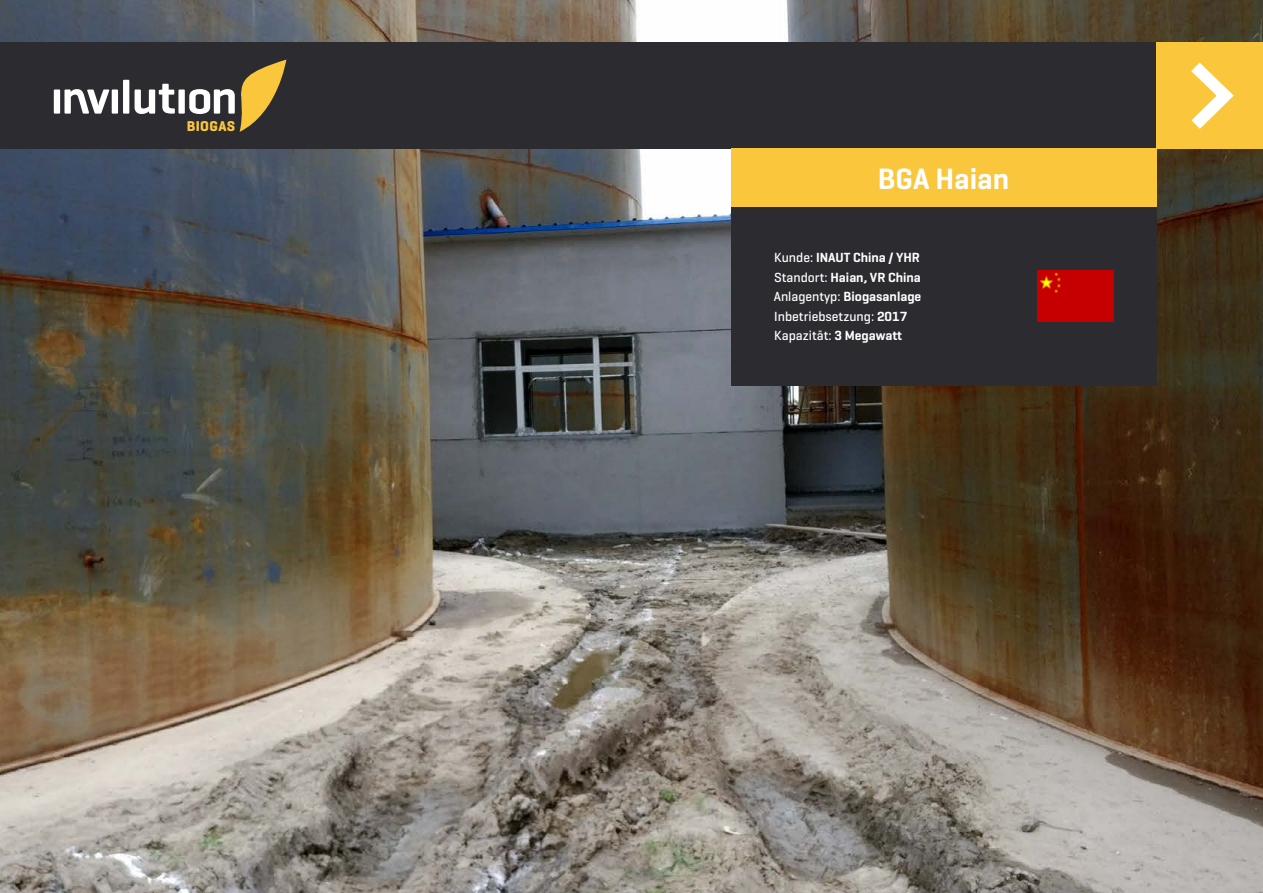
<style>
.page{position:relative;width:1263px;height:893px;background:#fff}
.page>*{position:absolute;margin:0;border:0;box-sizing:border-box;transform-origin:0 0}
.t1{font:600 30px "Geogrotesque";color:#fff}
.t2{font:700 14.55px "Geogrotesque";letter-spacing:.025em;color:#fac63b}
.t3{font:500 13.5px/19.5px "Geogrotesque";color:#fff}
.s1{font-weight:600}
</style>
<div class="page">
<img style="left:0;top:0;width:1263px;height:893px">
<div style="left:0;top:43px;width:1263px;height:106px;background:#2b2b30"></div>
<div style="left:1156px;top:43px;width:107px;height:106px;background:#fac63b"></div>
<svg style="left:1191px;top:62px;width:43px;height:67px"></svg>
<div style="left:731px;top:149px;width:425px;height:237px;background:#2b2b30"></div>
<div style="left:731px;top:149px;width:425px;height:58px;background:#fac63b"></div>
<div style="left:1037px;top:271px;width:77px;height:51px;background:#c60000"></div>
<div style="left:54px;top:89px;width:6px;height:25px;background:#fff"></div>
<svg style="left:64px;top:89px;width:45px;height:25px"></svg>
<div style="left:112px;top:89px;width:6px;height:25px;background:#fff"></div>
<div style="left:123px;top:80px;width:6px;height:34px;background:#fff"></div>
<svg style="left:135px;top:84px;width:40px;height:30px"></svg>
<div style="left:178px;top:89px;width:7px;height:25px;background:#fff"></div>
<svg style="left:189px;top:60px;width:97px;height:72px"></svg>
<p class="t2" style="left:187px;top:117px;width:50px">BIOGAS</p>
<h1 class="t1" style="left:878px;top:160px;width:133px">BGA Haian</h1>
<p class="t3" style="left:774px;top:248px;width:149px">Kunde: <span class="s1">INAUT China / YHR<br></span>Standort: <span class="s1">Haian, VR China<br></span>Anlagentyp: <span class="s1">Biogasanlage<br></span>Inbetriebsetzung: <span class="s1">2017<br></span>Kapazität: <span class="s1">3 Megawatt</span></p>
</div>
